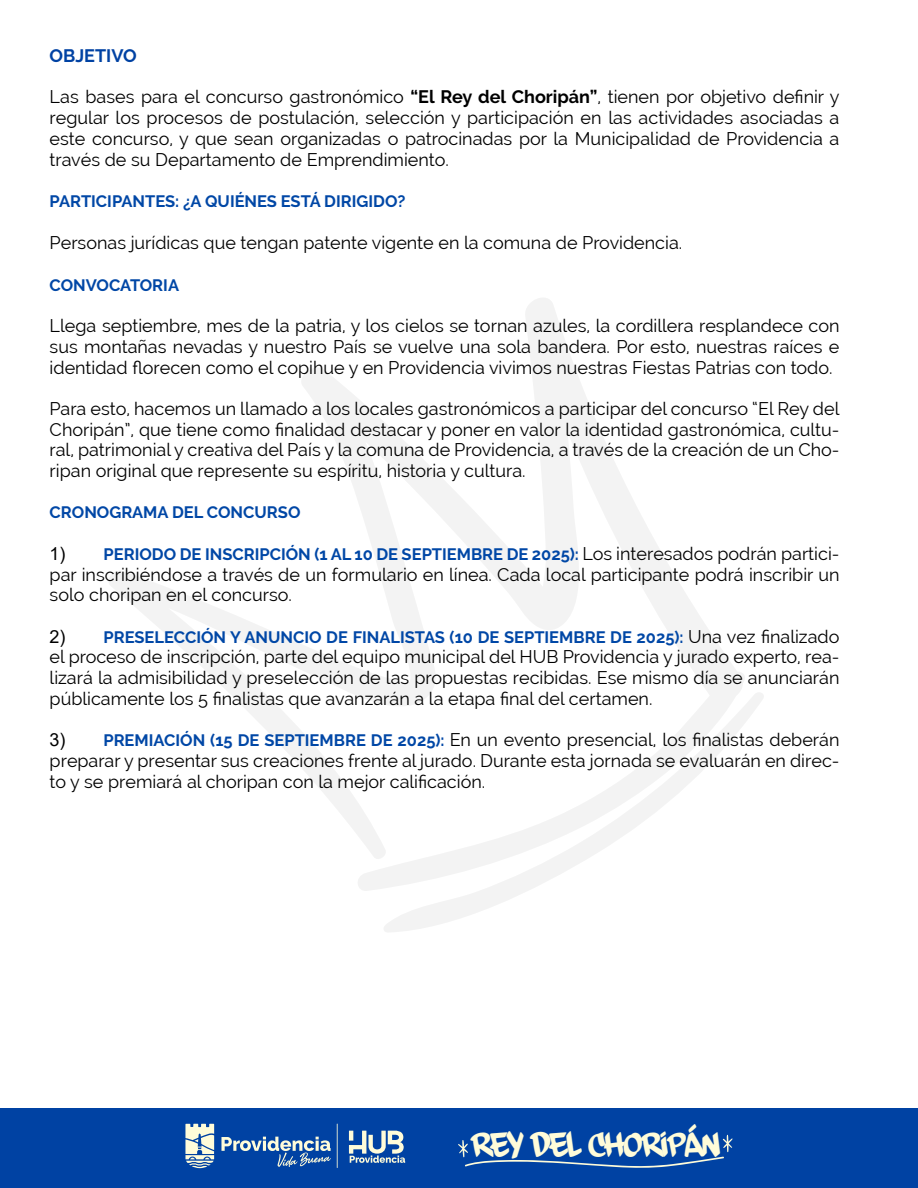
<style>
.page{position:relative;width:918px;height:1188px;background:#fff}
.page>*{position:absolute;margin:0;border:0;box-sizing:border-box;transform-origin:0 0}
.t1{font:39px "dfd Chasquilla";color:#fffcd9}
.t2{font:18px/20.7px "Raleway";color:#000;text-align:justify}
.t3{font:700 18px "Raleway";color:#0042a3}
.t4{font:700 16.5px "Raleway";color:#0047a6}
.s1{font-weight:700}
.s2{font-family:"Arial";font-weight:400;font-size:18px;color:#000}
.s3{font-weight:400;font-size:18px;color:#000}
.s4{font-family:"Arial"}
.s5{font-weight:700;font-size:16.5px;color:#0047a6}
</style>
<div class="page">
<svg style="left:109px;top:298px;width:636px;height:593px"></svg>
<svg style="left:382px;top:689px;width:382px;height:243px"></svg>
<div style="left:0;top:1108px;width:918px;height:80px;background:#0042a3"></div>
<svg style="left:221px;top:1137px;width:110px;height:30px"></svg>
<svg style="left:185px;top:1124px;width:29px;height:44px"></svg>
<hr style="left:337px;top:1124px;width:1px;height:44px;background:#fffcd9">
<svg style="left:349px;top:1130px;width:56px;height:33px"></svg>
<svg style="left:458px;top:1135px;width:275px;height:33px"></svg>
<p class="t3" style="left:50px;top:45px;width:89px">OBJETIVO</p>
<p class="t2" style="left:50px;top:87px;width:791px">Las bases para el concurso gastronómico <span class="s1">“El Rey del Choripán”</span>, tienen por objetivo definir y regular los procesos de postulación, selección y participación en las actividades asociadas a este concurso, y que sean organizadas o patrocinadas por la Municipalidad de Providencia a través de su Departamento de Emprendimiento.</p>
<p class="t4" style="left:50px;top:192px;width:357px">PARTICIPANTES: ¿A QUIÉNES ESTÁ DIRIGIDO?</p>
<p class="t2" style="left:50px;top:232px;width:634px">Personas jurídicas que tengan patente vigente en la comuna de Providencia.</p>
<p class="t4" style="left:50px;top:275px;width:131px">CONVOCATORIA</p>
<p class="t2" style="left:50px;top:315px;width:791px">Llega septiembre, mes de la patria, y los cielos se tornan azules, la cordillera resplandece con sus montañas nevadas y nuestro País se vuelve una sola bandera. Por esto, nuestras raíces e identidad florecen como el copihue y en Providencia vivimos nuestras Fiestas Patrias con todo.</p>
<p class="t2" style="left:50px;top:398px;width:791px">Para esto, hacemos un llamado a los locales gastronómicos a participar del concurso “El Rey del Choripán”, que tiene como finalidad destacar y poner en valor la identidad gastronómica, cultu&shy;ral, patrimonial y creativa del País y la comuna de Providencia, a través de la creación de un Cho&shy;ripan original que represente su espíritu, historia y cultura.</p>
<p class="t4" style="left:50px;top:503px;width:252px">CRONOGRAMA DEL CONCURSO</p>
<p class="t4" style="left:50px;top:545px;width:791px"><span class="s2">1)</span> PERIODO DE INSCRIPCIÓN (1 AL 10 DE SEPTIEMBRE DE 2025): <span class="s3">Los interesados podrán partici-</span></p>
<p class="t2" style="left:50px;top:564px;width:791px">par inscribiéndose a través de un formulario en línea. Cada local participante podrá inscribir un solo choripan en el concurso.</p>
<p class="t4" style="left:50px;top:627px;width:791px"><span class="s2">2)</span> PRESELECCIÓN Y ANUNCIO DE FINALISTAS (10 DE SEPTIEMBRE DE 2025): <span class="s3">Una vez finalizado</span></p>
<p class="t2" style="left:50px;top:647px;width:791px">el proceso de inscripción, parte del equipo municipal del HUB Providencia y jurado experto, rea&shy;lizará la admisibilidad y preselección de las propuestas recibidas. Ese mismo día se anunciarán públicamente los 5 finalistas que avanzarán a la etapa final del certamen.</p>
<p class="t2" style="left:50px;top:729px;width:791px"><span class="s4">3)</span> <span class="s5">PREMIACIÓN (15 DE SEPTIEMBRE DE 2025):</span> En un evento presencial, los finalistas deberán preparar y presentar sus creaciones frente al jurado. Durante esta jornada se evaluarán en direc&shy;to y se premiará al choripan con la mejor calificación.</p>
<h1 class="t1" style="left:472px;top:1124px;width:249px">REY DEL CHORIPÁN</h1>
</div>
